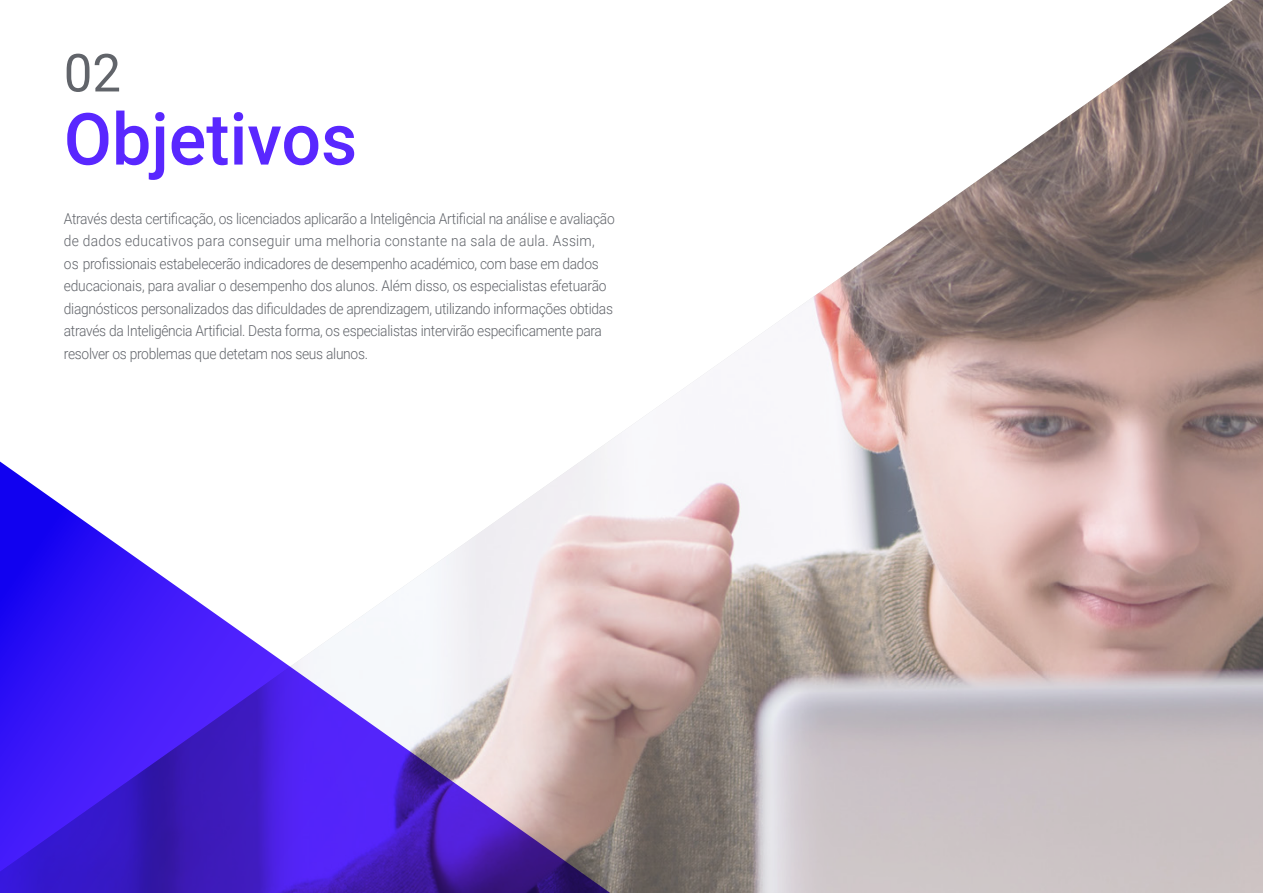
<style>
.page{position:relative;width:1263px;height:893px;background:#fff}
.page>*{position:absolute;margin:0;border:0;box-sizing:border-box;transform-origin:0 0}
.t1{font:500 72px "Roboto";color:#5927ff}
.t2{font:52.5px "Roboto";color:#61646a}
.t3{font:300 15px/22.5px "Roboto";letter-spacing:-.02em;color:#61646a;scale:.92 1}
</style>
<div class="page">
<img style="left:603px;top:0;width:660px;height:893px">
<svg style="left:0;top:446px;width:640px;height:447px"></svg>
<h2 class="t2" style="left:64px;top:36px;width:59px">02</h2>
<h1 class="t1" style="left:64px;top:89px;width:295px">Objetivos</h1>
<p class="t3" style="left:64px;top:207px;width:600px">Através desta certificação, os licenciados aplicarão a Inteligência Artificial na análise e avaliação de dados educativos para conseguir uma melhoria constante na sala de aula. Assim,<br>os profissionais estabelecerão indicadores de desempenho académico, com base em dados educacionais, para avaliar o desempenho dos alunos. Além disso, os especialistas efetuarão diagnósticos personalizados das dificuldades de aprendizagem, utilizando informações obtidas através da Inteligência Artificial. Desta forma, os especialistas intervirão especificamente para resolver os problemas que detetam nos seus alunos.</p>
</div>
